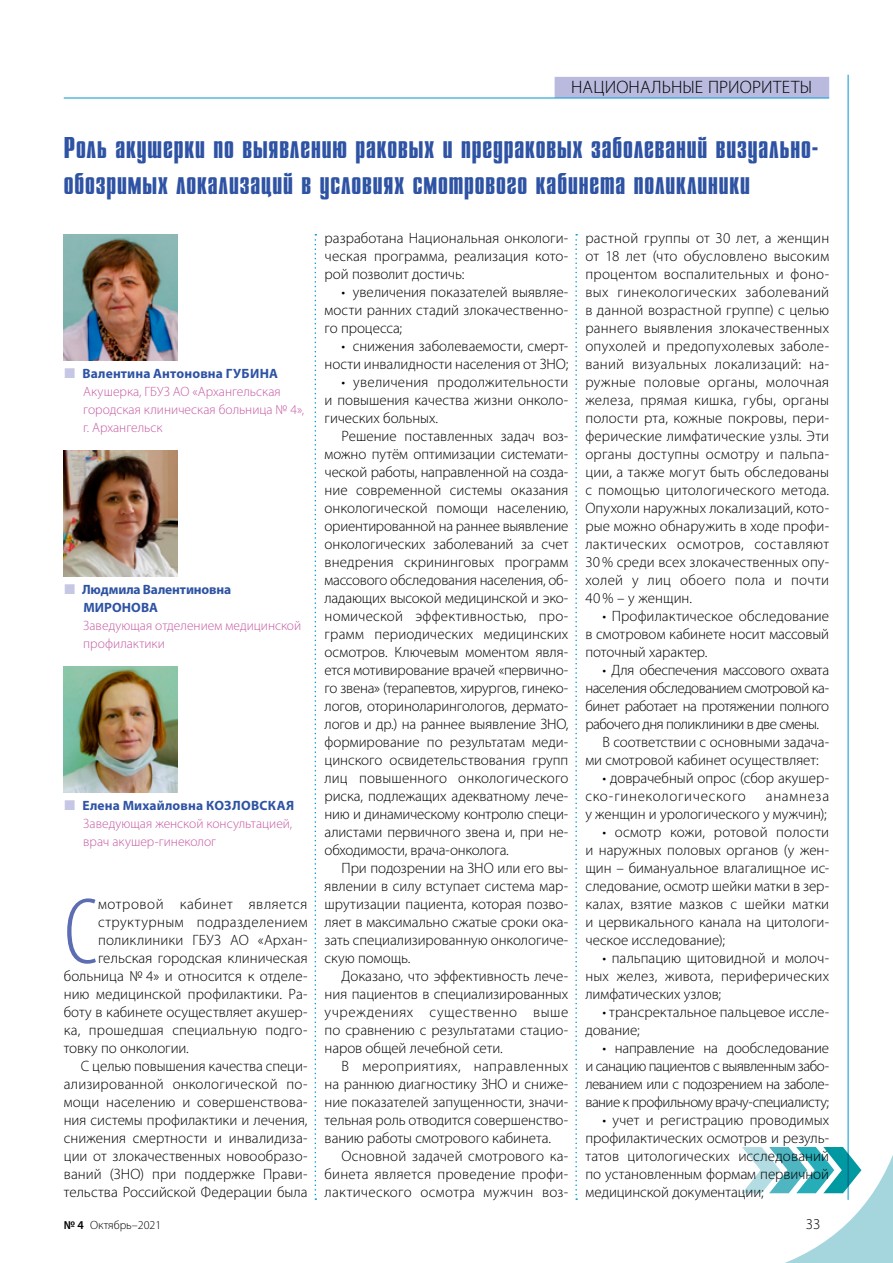
<style>
.page{position:relative;width:893px;height:1263px;background:#fff}
.page>*{position:absolute;margin:0;border:0;box-sizing:border-box;transform-origin:0 0}
.t1{font:300 condensed 95.1px "Myriad Pro";color:#5d6db4}
.t2{font:30px/36px "Star C";letter-spacing:.03em;color:#2e53a4}
.t3{font:300 18px "Myriad Pro";letter-spacing:.01em;color:#000}
.t4{font:300 15px/18px "Myriad Pro";color:#000;text-align:justify}
.t5{font:300 15px "Myriad Pro";letter-spacing:-.035em;color:#000}
.t6{font:300 15px "Myriad Pro";letter-spacing:-.03em;color:#000}
.t7{font:300 15px "Myriad Pro";letter-spacing:-.025em;color:#000}
.t8{font:300 15px "Myriad Pro";letter-spacing:.03em;color:#000}
.t9{font:300 15px "Myriad Pro";letter-spacing:.035em;color:#000}
.t10{font:300 13.5px/18px "Myriad Pro";color:#c75ca3}
.t11{font:700 13.5px "Myriad Pro";letter-spacing:.01em;color:#2e53a4}
.t12{font:700 13.5px/18px "Myriad Pro";letter-spacing:-.01em;color:#2e53a4}
.t13{font:300 12px "Myriad Pro";color:#000}
.s1{font-weight:600}
</style>
<div class="page">
<div style="left:555px;top:77px;width:274px;height:21px;background:#b9bade"></div>
<hr style="left:848px;top:75px;width:1px;height:1125px;background:#0096d4">
<hr style="left:64px;top:98px;width:765px;height:1px;background:#0096d4">
<img style="left:64px;top:234px;width:113px;height:126px">
<img style="left:64px;top:450px;width:113px;height:126px">
<img style="left:64px;top:666px;width:113px;height:126px">
<svg style="left:315px;top:234px;width:1px;height:966px"></svg>
<svg style="left:575px;top:234px;width:2px;height:966px"></svg>
<svg style="left:742px;top:1029px;width:151px;height:234px"></svg>
<svg style="left:742px;top:1147px;width:119px;height:46px"></svg>
<p class="t3" style="left:571px;top:77px;width:242px">НАЦИОНАЛЬНЫЕ ПРИОРИТЕТЫ</p>
<h2 class="t2" style="left:64px;top:131px;width:756px">Роль акушерки по выявлению раковых и предраковых заболеваний визуально&shy;обозримых локализаций в условиях смотрового кабинета поликлиники</h2>
<p class="t11" style="left:83px;top:365px;width:197px">Валентина Антоновна ГУБИНА</p>
<p class="t10" style="left:83px;top:382px;width:222px">Акушерка, ГБУЗ АО «Архангельская городская клиническая больница № 4», г. Архангельск</p>
<p class="t12" style="left:82px;top:580px;width:151px">Людмила Валентиновна<br>МИРОНОВА</p>
<p class="t10" style="left:83px;top:616px;width:219px">Заведующая отделением медицинской профилактики</p>
<p class="t11" style="left:83px;top:797px;width:213px">Елена Михайловна КОЗЛОВСКАЯ</p>
<p class="t10" style="left:83px;top:814px;width:210px">Заведующая женской консультацией, врач акушер-гинеколог</p>
<h1 class="t1" style="left:64px;top:875px;width:36px">С</h1>
<p class="t9" style="left:98px;top:895px;width:211px">мотровой кабинет является</p>
<p class="t8" style="left:98px;top:913px;width:211px">структурным подразделением</p>
<p class="t4" style="left:98px;top:931px;width:211px">поликлиники ГБУЗ АО «Архан-</p>
<p class="t4" style="left:98px;top:949px;width:211px">гельская городская клиническая</p>
<p class="t4" style="left:64px;top:967px;width:245px">больница № 4» и относится к отделе-</p>
<p class="t4" style="left:64px;top:985px;width:245px">нию медицинской профилактики. Ра-</p>
<p class="t4" style="left:64px;top:1003px;width:245px">боту в кабинете осуществляет акушер-</p>
<p class="t4" style="left:64px;top:1021px;width:245px">ка, прошедшая специальную подго-</p>
<p class="t4" style="left:64px;top:1039px;width:127px">товку по онкологии.</p>
<p class="t4" style="left:81px;top:1057px;width:228px">С целью повышения качества специ-</p>
<p class="t4" style="left:64px;top:1075px;width:245px">ализированной онкологической по-</p>
<p class="t4" style="left:64px;top:1093px;width:245px">мощи населению и совершенствова-</p>
<p class="t4" style="left:64px;top:1111px;width:245px">ния системы профилактики и лечения,</p>
<p class="t4" style="left:64px;top:1129px;width:245px">снижения смертности и инвалидиза-</p>
<p class="t4" style="left:64px;top:1147px;width:245px">ции от злокачественных новообразо-</p>
<p class="t4" style="left:64px;top:1165px;width:245px">ваний (ЗНО) при поддержке Прави-</p>
<p class="t4" style="left:64px;top:1183px;width:245px">тельства Российской Федерации была</p>
<p class="t4" style="left:325px;top:229px;width:245px">разработана Национальная онкологи&shy;ческая программа, реализация кото&shy;рой позволит достичь:</p>
<p class="t4" style="left:325px;top:283px;width:245px;text-indent:17px">• увеличения показателей выявляе&shy;мости ранних стадий злокачественно&shy;го процесса;</p>
<p class="t4" style="left:325px;top:337px;width:245px;text-align:right">• снижения заболеваемости, смерт&shy;ности инвалидности населения от ЗНО;</p>
<p class="t4" style="left:325px;top:373px;width:245px;text-indent:17px">• увеличения продолжительности и повышения качества жизни онколо&shy;гических больных.</p>
<p class="t4" style="left:325px;top:427px;width:245px;text-indent:17px">Решение поставленных задач воз&shy;можно путём оптимизации системати&shy;ческой работы, направленной на созда&shy;ние современной системы оказания онкологической помощи населению, ориентированной на раннее выявление онкологических заболеваний за счет внедрения скрининговых программ массового обследования населения, об&shy;ладающих высокой медицинской и эко&shy;номической эффективностью, про&shy;грамм периодических медицинских осмотров. Ключевым моментом явля&shy;ется мотивирование врачей «первично&shy;го звена» (терапевтов, хирургов, гинеко&shy;логов, оториноларингологов, дермато&shy;логов и др.) на раннее выявление ЗНО, формирование по результатам меди&shy;цинского освидетельствования групп лиц повышенного онкологического риска, подлежащих адекватному лече&shy;нию и динамическому контролю специ&shy;алистами первичного звена и, при не&shy;обходимости, врача-онколога.</p>
<p class="t4" style="left:325px;top:859px;width:245px;text-indent:17px">При подозрении на ЗНО или его вы&shy;явлении в силу вступает система мар&shy;шрутизации пациента, которая позво&shy;ляет в максимально сжатые сроки ока&shy;зать специализированную онкологиче&shy;скую помощь.</p>
<p class="t4" style="left:325px;top:967px;width:245px;text-indent:17px">Доказано, что эффективность лече&shy;ния пациентов в специализированных учреждениях существенно выше по сравнению с результатами стацио&shy;наров общей лечебной сети.</p>
<p class="t4" style="left:325px;top:1057px;width:245px;text-indent:17px">В мероприятиях, направленных на раннюю диагностику ЗНО и сниже&shy;ние показателей запущенности, значи&shy;тельная роль отводится совершенство&shy;ванию работы смотрового кабинета.</p>
<p class="t4" style="left:325px;top:1147px;width:245px;text-indent:17px">Основной задачей смотрового ка&shy;бинета является проведение профи&shy;лактического осмотра мужчин воз-</p>
<p class="t4" style="left:585px;top:229px;width:245px">растной группы от 30 лет, а женщин от 18 лет (что обусловлено высоким процентом воспалительных и фоно&shy;вых гинекологических заболеваний в данной возрастной группе) с целью раннего выявления злокачественных опухолей и предопухолевых заболе&shy;ваний визуальных локализаций: на&shy;ружные половые органы, молочная железа, прямая кишка, губы, органы полости рта, кожные покровы, пери&shy;ферические лимфатические узлы. Эти органы доступны осмотру и пальпа&shy;ции, а также могут быть обследованы с помощью цитологического метода.<br>Опухоли наружных локализаций, кото&shy;рые можно обнаружить в ходе профи&shy;лактических осмотров, составляют 30% среди всех злокачественных опу&shy;холей у лиц обоего пола и почти 40% – у женщин.</p>
<p class="t4" style="left:585px;top:607px;width:245px;text-indent:17px">• Профилактическое обследование в смотровом кабинете носит массовый поточный характер.</p>
<p class="t7" style="left:602px;top:661px;width:228px">• Для обеспечения массового охвата</p>
<p class="t5" style="left:585px;top:679px;width:245px">населения обследованием смотровой ка-</p>
<p class="t6" style="left:585px;top:697px;width:245px">бинет работает на протяжении полного</p>
<p class="t5" style="left:585px;top:715px;width:235px">рабочего дня поликлиники в две смены.</p>
<p class="t4" style="left:602px;top:733px;width:228px">В соответствии с основными задача-</p>
<p class="t4" style="left:585px;top:751px;width:235px">ми смотровой кабинет осуществляет:</p>
<p class="t4" style="left:585px;top:769px;width:245px;text-indent:17px">• доврачебный опрос (сбор акушер&shy;ско-гинекологического</p>
<p class="t4" style="left:585px;top:787px;width:245px;text-align:right">анамнеза<br>у женщин и урологического у мужчин);</p>
<p class="t4" style="left:585px;top:823px;width:245px;text-indent:17px">• осмотр кожи, ротовой полости и наружных половых органов (у жен&shy;щин – бимануальное влагалищное ис&shy;следование, осмотр шейки матки в зер&shy;калах, взятие мазков с шейки матки и цервикального канала на цитологи&shy;ческое исследование);</p>
<p class="t4" style="left:585px;top:949px;width:245px;text-indent:17px">• пальпацию щитовидной и молоч&shy;ных желез, живота, периферических лимфатических узлов;</p>
<p class="t4" style="left:585px;top:1003px;width:245px;text-indent:17px">• трансректальное пальцевое иссле&shy;дование;</p>
<p class="t4" style="left:585px;top:1039px;width:245px;text-indent:17px">• направление на дообследование и санацию пациентов с выявленным забо&shy;леванием или с подозрением на заболе&shy;вание к профильному врачу-специалисту;</p>
<p class="t4" style="left:585px;top:1111px;width:245px;text-indent:17px">• учет и регистрацию проводимых профилактических осмотров и резуль&shy;татов цитологических исследований по установленным формам первичной медицинской документации;</p>
<p class="t13" style="left:64px;top:1218px;width:99px"><span class="s1">№ 4</span> Октябрь–2021</p>
<p class="t4" style="left:806px;top:1215px;width:16px">33</p>
</div>
